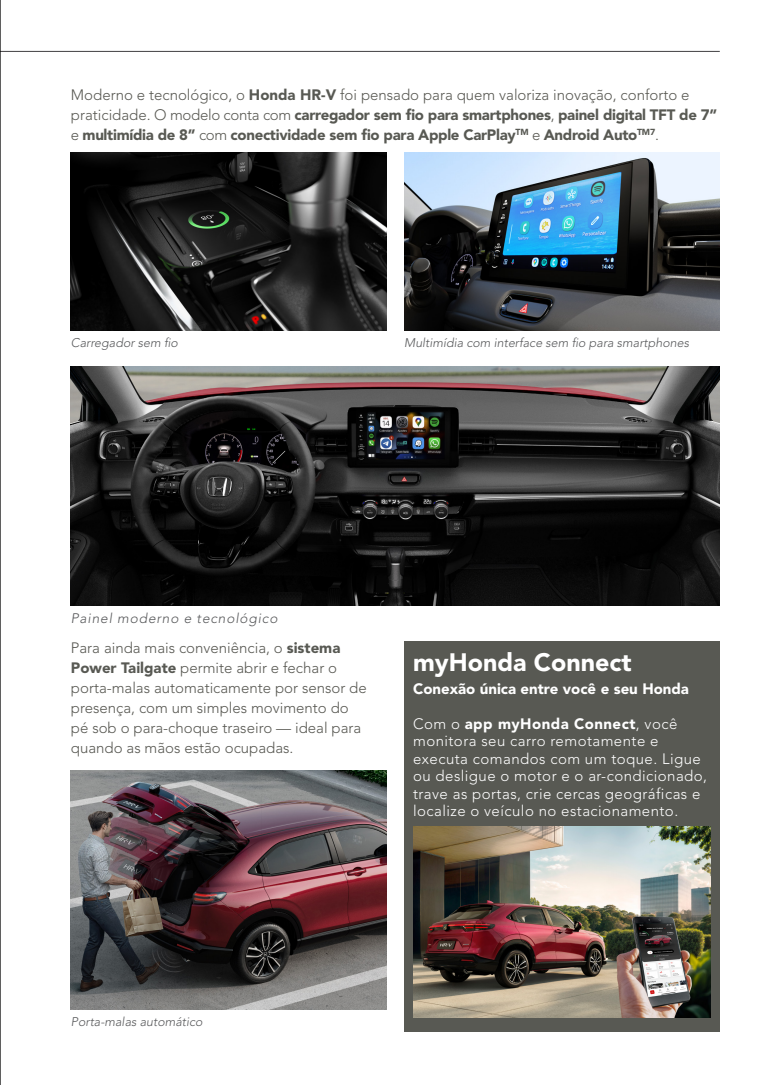
<style>
.page{position:relative;width:773px;height:1085px;background:#fff}
.page>*{position:absolute;margin:0;border:0;box-sizing:border-box;transform-origin:0 0}
.t1{font:900 25px "Avenir LT Std";color:#fff}
.t2{font:900 15px/20px "Avenir LT Std";letter-spacing:-.02em;color:#585953}
.t3{font:300 15px/20px "Avenir LT Std";color:#585852}
.t4{font:300 15px/17.5px "Avenir LT Std";letter-spacing:.03em;color:#fff}
.t5{font:900 15px "Avenir LT Std";color:#fff}
.t6{font:italic 300 13.75px "Avenir LT Std";letter-spacing:.06em;color:#595a5c}
.t7{font:italic 300 12.5px "Avenir LT Std";color:#595a5c}
.s1{font-weight:300;color:#585852}
.s2{font-weight:900;color:#585953}
.s3{font-weight:900}
</style>
<div class="page">
<hr style="left:0;top:51px;width:719px;height:1px;background:#414042">
<img style="left:71px;top:770px;width:315px;height:239px">
<img style="left:71px;top:366px;width:648px;height:239px">
<img style="left:404px;top:153px;width:315px;height:177px">
<img style="left:71px;top:153px;width:315px;height:177px">
<div style="left:404px;top:641px;width:315px;height:390px;background:#585953"></div>
<img style="left:413px;top:826px;width:297px;height:191px">
<hr style="left:0;top:0;width:1px;height:1084px;background:#000">
<p class="t2" style="left:71px;top:85px;width:647px"><span class="s1">Moderno e tecnológico, o</span> Honda HR-V <span class="s1">foi pensado para quem valoriza inovação, conforto e praticidade. O modelo conta com</span> carregador sem fio para smartphones<span class="s1">,</span> painel digital TFT de 7” <span class="s1">e</span> multimídia de 8” <span class="s1">com</span> conectividade sem fio para Apple CarPlay<sup>TM</sup> <span class="s1">e</span> Android Auto<sup>TM7</sup><span class="s1">.</span></p>
<p class="t7" style="left:71px;top:335px;width:109px">Carregador sem fio</p>
<p class="t7" style="left:404px;top:335px;width:286px">Multimídia com interface sem fio para smartphones</p>
<p class="t6" style="left:71px;top:610px;width:208px">Painel moderno e tecnológico</p>
<p class="t3" style="left:71px;top:637px;width:297px">Para ainda mais conveniência, o <span class="s2">sistema Power Tailgate</span> permite abrir e fechar o porta-malas automaticamente por sensor de presença, com um simples movimento do pé sob o para-choque traseiro — ideal para quando as mãos estão ocupadas.</p>
<h1 class="t1" style="left:413px;top:647px;width:220px">myHonda Connect</h1>
<p class="t5" style="left:413px;top:679px;width:277px">Conexão única entre você e seu Honda</p>
<p class="t4" style="left:413px;top:714px;width:295px">Com o <span class="s3">app myHonda Connect</span>, você monitora seu carro remotamente e executa comandos com um toque. Ligue ou desligue o motor e o ar-condicionado, trave as portas, crie cercas geográficas e localize o veículo no estacionamento.</p>
<p class="t7" style="left:71px;top:1014px;width:133px">Porta-malas automático</p>
</div>
